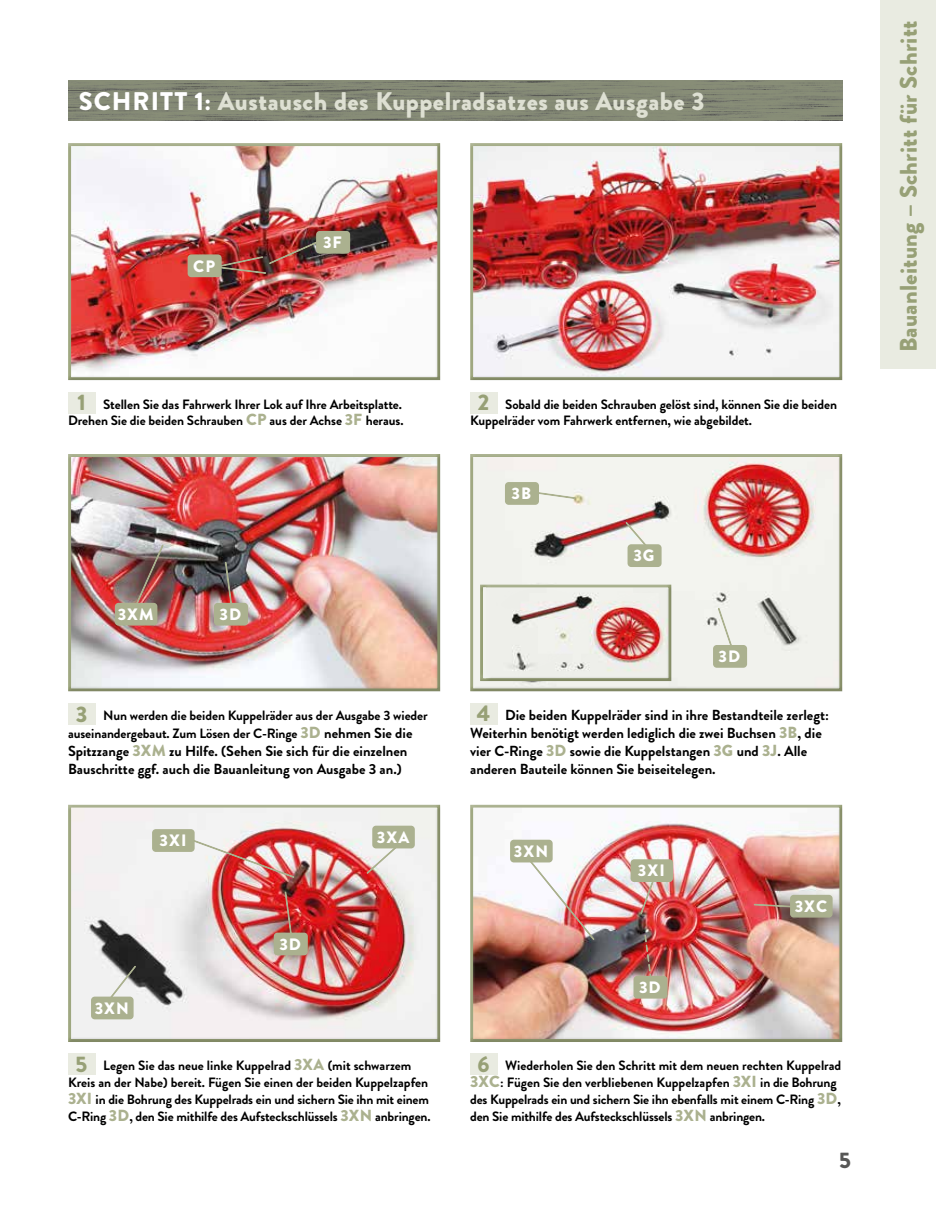
<style>
.page{position:relative;width:936px;height:1212px;background:#fff}
.page>*{position:absolute;margin:0;border:0;box-sizing:border-box;transform-origin:0 0}
.t1{font:900 25.5px "Brandon Grotesque";letter-spacing:.02em;color:#dee0d3}
.t2{font:900 24px "Brandon Grotesque";letter-spacing:.01em;color:#97a076}
.t3{font:900 22.5px "Brandon Grotesque";color:#575756}
.t4{font:900 16.5px "Brandon Grotesque";letter-spacing:.055em;color:#fff}
.t5{font:700 14.55px/18px "Brandon Grotesque";color:#000}
.t6{font:700 13.5px/17px "Brandon Grotesque";letter-spacing:-.005em;color:#000}
.s1{color:#fff}
.s2{font-weight:900;font-size:22.5px;color:#97a076}
.s3{font-weight:900;font-size:16.05px;color:#abb18f}
.s4{font-size:14.55px}
</style>
<div class="page">
<div style="left:880px;top:0;width:55px;height:369px;background:#e9ebe1"></div>
<div style="left:469px;top:453px;width:375px;height:239px;background:#000;opacity:.15"></div>
<div style="left:68px;top:453px;width:375px;height:239px;background:#000;opacity:.15"></div>
<div style="left:67px;top:143px;width:375px;height:238px;background:#000;opacity:.15"></div>
<div style="left:468px;top:142px;width:377px;height:239px;background:#000;opacity:.15"></div>
<div style="left:68px;top:392px;width:27px;height:21px;background:#e9ebe1"></div>
<div style="left:470px;top:392px;width:27px;height:21px;background:#e9ebe1"></div>
<div style="left:68px;top:703px;width:27px;height:22px;background:#e9ebe1"></div>
<div style="left:470px;top:703px;width:27px;height:21px;background:#e9ebe1"></div>
<img style="left:68px;top:81px;width:774px;height:39px">
<div style="left:317px;top:232px;width:32px;height:21px;background:#abb18f;border-radius:3px"></div>
<div style="left:316px;top:231px;width:34px;height:23px;border:2px solid #abb18f;border-radius:3px"></div>
<svg style="left:224px;top:560px;width:11px;height:43px"></svg>
<div style="left:215px;top:603px;width:32px;height:22px;background:#abb18f;border-radius:3px"></div>
<div style="left:214px;top:603px;width:34px;height:22px;border:2px solid #abb18f;border-radius:3px"></div>
<div style="left:469px;top:804px;width:375px;height:239px;background:#000;opacity:.15"></div>
<div style="left:68px;top:804px;width:375px;height:239px;background:#000;opacity:.15"></div>
<div style="left:68px;top:1054px;width:27px;height:21px;background:#e9ebe1"></div>
<div style="left:470px;top:1053px;width:27px;height:21px;background:#e9ebe1"></div>
<div style="left:479px;top:584px;width:194px;height:98px;background:#000;opacity:.15"></div>
<img style="left:205px;top:238px;width:120px;height:38px">
<div style="left:188px;top:255px;width:33px;height:21px;background:#abb18f;border-radius:3px"></div>
<div style="left:188px;top:254px;width:34px;height:23px;border:2px solid #abb18f;border-radius:3px"></div>
<img style="left:130px;top:543px;width:36px;height:73px">
<div style="left:116px;top:603px;width:41px;height:22px;background:#abb18f;border-radius:3px"></div>
<div style="left:115px;top:603px;width:42px;height:22px;border:2px solid #abb18f;border-radius:3px"></div>
<svg style="left:364px;top:832px;width:49px;height:45px"></svg>
<div style="left:373px;top:826px;width:41px;height:22px;background:#abb18f;border-radius:3px"></div>
<div style="left:372px;top:826px;width:43px;height:22px;border:2px solid #abb18f;border-radius:3px"></div>
<svg style="left:102px;top:964px;width:37px;height:45px"></svg>
<div style="left:92px;top:997px;width:41px;height:21px;background:#abb18f;border-radius:3px"></div>
<div style="left:91px;top:996px;width:43px;height:23px;border:2px solid #abb18f;border-radius:3px"></div>
<svg style="left:283px;top:890px;width:11px;height:42px"></svg>
<div style="left:274px;top:933px;width:33px;height:21px;background:#abb18f;border-radius:3px"></div>
<div style="left:274px;top:932px;width:34px;height:23px;border:2px solid #abb18f;border-radius:3px"></div>
<img style="left:186px;top:836px;width:112px;height:44px">
<div style="left:153px;top:830px;width:41px;height:21px;background:#abb18f;border-radius:3px"></div>
<div style="left:152px;top:829px;width:43px;height:23px;border:2px solid #abb18f;border-radius:3px"></div>
<img style="left:522px;top:852px;width:74px;height:91px">
<div style="left:511px;top:840px;width:41px;height:22px;background:#abb18f;border-radius:3px"></div>
<div style="left:510px;top:840px;width:42px;height:22px;border:2px solid #abb18f;border-radius:3px"></div>
<svg style="left:751px;top:903px;width:39px;height:7px"></svg>
<div style="left:790px;top:895px;width:41px;height:22px;background:#abb18f;border-radius:3px"></div>
<div style="left:790px;top:895px;width:42px;height:22px;border:2px solid #abb18f;border-radius:3px"></div>
<svg style="left:643px;top:933px;width:11px;height:43px"></svg>
<div style="left:634px;top:976px;width:32px;height:22px;background:#abb18f;border-radius:3px"></div>
<div style="left:633px;top:976px;width:34px;height:22px;border:2px solid #abb18f;border-radius:3px"></div>
<svg style="left:638px;top:882px;width:21px;height:36px"></svg>
<div style="left:631px;top:860px;width:41px;height:21px;background:#abb18f;border-radius:3px"></div>
<div style="left:630px;top:859px;width:43px;height:23px;border:2px solid #abb18f;border-radius:3px"></div>
<svg style="left:716px;top:606px;width:20px;height:39px"></svg>
<div style="left:713px;top:646px;width:33px;height:21px;background:#abb18f;border-radius:3px"></div>
<div style="left:713px;top:645px;width:34px;height:23px;border:2px solid #abb18f;border-radius:3px"></div>
<svg style="left:539px;top:489px;width:38px;height:12px"></svg>
<div style="left:505px;top:483px;width:33px;height:21px;background:#abb18f;border-radius:3px"></div>
<div style="left:505px;top:482px;width:34px;height:23px;border:2px solid #abb18f;border-radius:3px"></div>
<svg style="left:624px;top:520px;width:27px;height:30px"></svg>
<div style="left:628px;top:545px;width:32px;height:21px;background:#abb18f;border-radius:3px"></div>
<div style="left:627px;top:544px;width:34px;height:23px;border:2px solid #abb18f;border-radius:3px"></div>
<h1 class="t1" style="left:79px;top:83px;width:627px"><span class="s1">SCHRITT 1:</span> Austausch des Kuppelradsatzes aus Ausgabe 3</h1>
<p class="t4" style="left:193px;top:254px;width:23px">CP</p>
<p class="t4" style="left:323px;top:231px;width:20px">3F</p>
<p class="t6" style="left:68px;top:396px;width:337px;text-align:center"><span class="s2">1</span> Stellen Sie das Fahrwerk Ihrer Lok auf Ihre Arbeitsplatte.<br>Drehen Sie die beiden Schrauben <span class="s3">CP</span> aus der Achse <span class="s3">3F</span> heraus.</p>
<p class="t6" style="left:470px;top:396px;width:368px;text-indent:8px"><span class="s2">2</span> Sobald die beiden Schrauben gelöst sind, können Sie die beiden<br>Kuppelräder vom Fahrwerk entfernen, wie abgebildet.</p>
<p class="t4" style="left:118px;top:603px;width:37px">3XM</p>
<p class="t4" style="left:219px;top:603px;width:23px">3D</p>
<p class="t6" style="left:68px;top:707px;width:361px;line-height:18px;text-indent:8px"><span class="s2">3</span> Nun werden die beiden Kuppelräder aus der Ausgabe 3 wieder auseinandergebaut. Zum Lösen der C-Ringe <span class="s3">3D</span> <span class="s4">nehmen Sie die</span></p>
<p class="t5" style="left:68px;top:742px;width:341px">Spitzzange <span class="s3">3XM</span> zu Hilfe. (Sehen Sie sich für die einzelnen<br>Bauschritte ggf. auch die Bauanleitung von Ausgabe 3 an.)</p>
<p class="t4" style="left:159px;top:829px;width:28px">3XI</p>
<p class="t4" style="left:95px;top:996px;width:36px">3XN</p>
<p class="t4" style="left:279px;top:932px;width:23px">3D</p>
<p class="t4" style="left:377px;top:825px;width:34px">3XA</p>
<p class="t4" style="left:511px;top:482px;width:21px">3B</p>
<p class="t4" style="left:633px;top:544px;width:23px">3G</p>
<p class="t4" style="left:718px;top:645px;width:23px">3D</p>
<p class="t5" style="left:470px;top:706px;width:360px;text-indent:7px"><span class="s2">4</span> Die beiden Kuppelräder sind in ihre Bestandteile zerlegt:<br>Weiterhin benötigt werden lediglich die zwei Buchsen <span class="s3">3B</span>, die vier C-Ringe <span class="s3">3D</span> sowie die Kuppelstangen <span class="s3">3G</span> und <span class="s3">3J</span>. Alle anderen Bauteile können Sie beiseitelegen.</p>
<p class="t4" style="left:514px;top:839px;width:36px">3XN</p>
<p class="t4" style="left:638px;top:859px;width:28px">3XI</p>
<p class="t4" style="left:639px;top:975px;width:23px">3D</p>
<p class="t4" style="left:794px;top:894px;width:34px">3XC</p>
<p class="t6" style="left:68px;top:1057px;width:364px;text-indent:8px"><span class="s2">5</span> Legen Sie das neue linke Kuppelrad <span class="s3">3XA</span> (mit schwarzem Kreis an der Nabe) bereit. Fügen Sie einen der beiden Kuppelzapfen <span class="s3">3XI</span> in die Bohrung des Kuppelrads ein und sichern Sie ihn mit einem C-Ring <span class="s3">3D</span>, den Sie mithilfe des Aufsteckschlüssels <span class="s3">3XN</span> anbringen.</p>
<p class="t6" style="left:470px;top:1057px;width:373px;text-indent:7px"><span class="s2">6</span> Wiederholen Sie den Schritt mit dem neuen rechten Kuppelrad <span class="s3">3XC</span>: Fügen Sie den verbliebenen Kuppelzapfen <span class="s3">3XI</span> in die Bohrung des Kuppelrads ein und sichern Sie ihn ebenfalls mit einem C-Ring <span class="s3">3D</span>, den Sie mithilfe des Aufsteckschlüssels <span class="s3">3XN</span> anbringen.</p>
<h3 class="t3" style="left:839px;top:1144px;width:13px">5</h3>
<h2 class="t2" style="left:891px;top:352px;width:333px;rotate:-90deg">Bauanleitung – Schritt für Schritt</h2>
</div>
